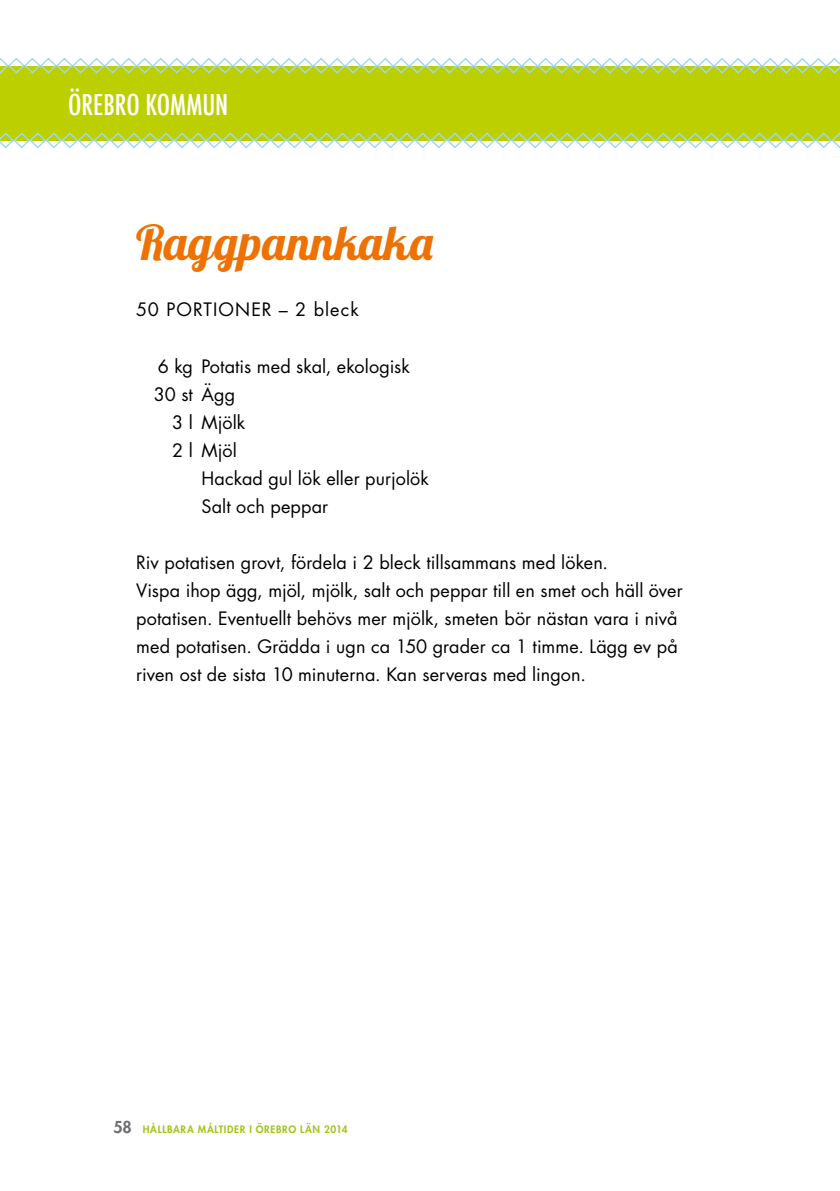
<style>
.page{position:relative;width:840px;height:1191px;background:#fff}
.page>*{position:absolute;margin:0;border:0;box-sizing:border-box;transform-origin:0 0}
.t1{font:48px "Lobster 1.4";letter-spacing:.05em;color:#ee7203}
.t2{font:500 condensed 28px "Futura";letter-spacing:-.005em;color:#fff}
.t3{font:18px/28px "Futura";letter-spacing:.005em;color:#000}
.t4{font:18px "Futura";letter-spacing:.06em;color:#000}
.t5{font:800 10px "Futura";letter-spacing:.065em;color:#a2c617}
.s1{font-size:16px;color:#706f6f}
</style>
<div class="page">
<div style="left:0;top:66px;width:839px;height:74px;background:#bccf00"></div>
<svg style="left:0;top:132px;width:839px;height:17px"></svg>
<svg style="left:0;top:57px;width:839px;height:17px"></svg>
<h2 class="t2" style="left:68px;top:87px;width:92px">ÖREBRO KOMMUN</h2>
<h1 class="t1" style="left:136px;top:212px;width:298px">Raggpannkaka</h1>
<p class="t4" style="left:136px;top:297px;width:224px">50 portion er – 2 bleck</p>
<p class="t3" style="left:158px;top:352px;width:254px">6 kg Potatis med skal, ekologisk</p>
<p class="t3" style="left:154px;top:380px;width:83px">30 st Ägg</p>
<p class="t3" style="left:172px;top:408px;width:74px">3 l Mjölk</p>
<p class="t3" style="left:172px;top:436px;width:66px">2 l Mjöl</p>
<p class="t3" style="left:201px;top:464px;width:229px">Hackad gul lök eller purjolök</p>
<p class="t3" style="left:201px;top:492px;width:128px">Salt och peppar</p>
<p class="t3" style="left:136px;top:548px;width:547px">Riv potatisen grovt, fördela i 2 bleck tillsammans med löken.<br>Vispa ihop ägg, mjöl, mjölk, salt och peppar till en smet och häll över potatisen. Eventuellt behövs mer mjölk, smeten bör nästan vara i nivå med potatisen. Grädda i ugn ca 150 grader ca 1 timme. Lägg ev på riven ost de sista 10 minuterna. Kan serveras med lingon.</p>
<p class="t5" style="left:113px;top:1122px;width:235px"><span class="s1">58</span> HÅLLBARA MÅLTIDER I ÖREBRO LÄN 2014</p>
</div>
